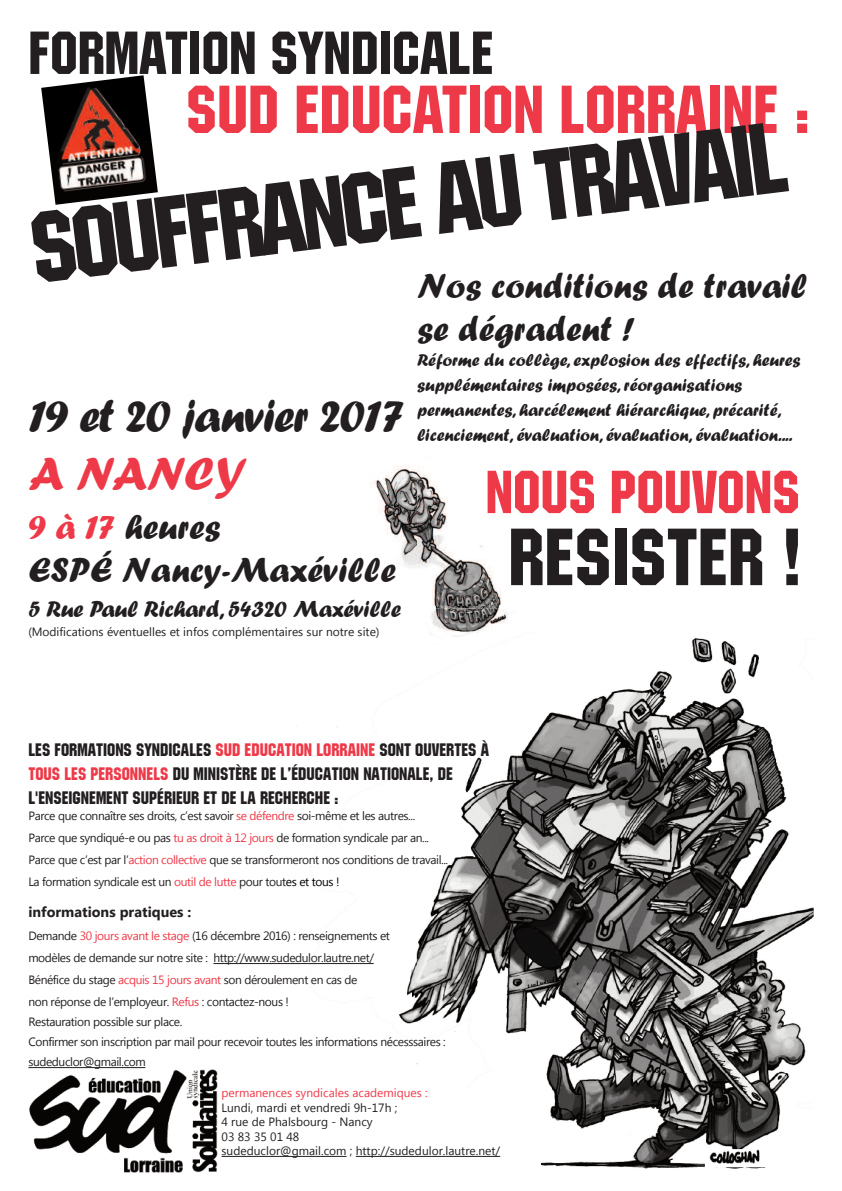
<style>
.page{position:relative;width:842px;height:1191px;background:#fff}
.page>*{position:absolute;margin:0;border:0;box-sizing:border-box;transform-origin:0 0}
.t1{font:100px "Machine IT Cby BT";color:#231f20}
.t2{font:80px "Machine IT Cby BT";color:#231f20}
.t3{font:67px "Machine IT Cby BT";color:#ee3948}
.t4{font:60px "Machine IT Cby BT";color:#231f20}
.t5{font:60px "Machine IT Cby BT";color:#ee3948}
.t6{font:48px "Forte";letter-spacing:-.025em;color:#231f20}
.t7{font:48px "Forte";letter-spacing:-.01em;color:#ee3948}
.t8{font:36px/43.2px "Forte";color:#231f20}
.t9{font:24px "Forte";letter-spacing:-.01em;color:#231f20}
.t10{font:18px/25px "Forte";color:#231f20}
.t11{font:18px/24px "Machine IT Cby BT";color:#231f20}
.t12{font:700 14.4px "Lao UI";color:#231f20}
.t13{font:12px/22px "Lao UI";letter-spacing:-.035em;color:#231f20}
.t14{font:12px/14.4px "Lao UI";color:#231f20}
.t15{font:12px "Lao UI";color:#ee3948}
.s1{color:#ee3948}
.s2{color:#000}
</style>
<div class="page">
<img style="left:41px;top:75px;width:117px;height:130px">
<img style="left:290px;top:638px;width:524px;height:531px">
<img style="left:29px;top:1069px;width:189px;height:103px">
<div style="left:28px;top:373px;width:394px;height:308px;background:#fff"></div>
<hr style="left:213px;top:963px;width:161px;height:1px;background:#231f20">
<hr style="left:28px;top:1067px;width:117px;height:1px;background:#231f20">
<img style="left:435px;top:606px;width:65px;height:2px">
<img style="left:431px;top:608px;width:77px;height:23px">
<img style="left:422px;top:631px;width:64px;height:22px">
<img style="left:371px;top:465px;width:46px;height:103px">
<img style="left:417px;top:466px;width:85px;height:140px">
<div style="left:222px;top:1088px;width:319px;height:91px;background:#fff"></div>
<hr style="left:222px;top:1156px;width:125px;height:1px;background:#231f20">
<hr style="left:356px;top:1156px;width:144px;height:1px;background:#231f20">
<h3 class="t4" style="left:28px;top:17px;width:467px">FORMATION SYNDICALE</h3>
<h3 class="t3" style="left:186px;top:69px;width:626px">SUD EDUCATION LORRAINE :</h3>
<h1 class="t1" style="left:24px;top:189px;width:763px;rotate:-7deg">SOUFFRANCE AU TRAVAIL</h1>
<h3 class="t8" style="left:417px;top:264px;width:392px">Nos conditions de travail se dégradent !</h3>
<h3 class="t10" style="left:417px;top:347px;width:385px">Réforme du collège, explosion des effectifs, heures supplémentaires imposées, réorganisations permanentes, harcélement hiérarchique, précarité, licenciement, évaluation, évaluation, évaluation....</h3>
<h3 class="t5" style="left:485px;top:456px;width:316px">NOUS POUVONS</h3>
<h2 class="t2" style="left:508px;top:509px;width:295px">RESISTER !</h2>
<h3 class="t6" style="left:28px;top:390px;width:378px">19 et 20 janvier 2017</h3>
<h3 class="t7" style="left:28px;top:447px;width:220px">A NANCY</h3>
<h3 class="t8" style="left:28px;top:505px;width:369px"><span class="s1">9 à 17</span> heures<br>ESPÉ Nancy-Maxéville</h3>
<h3 class="t9" style="left:28px;top:596px;width:374px">5 Rue Paul Richard, 54320 Maxéville</h3>
<p class="t14" style="left:28px;top:624px;width:353px">(Modifications éventuelles et infos complémentaires sur notre site)</p>
<h3 class="t11" style="left:28px;top:737px;width:462px">LES FORMATIONS SYNDICALES <span class="s1">SUD EDUCATION LORRAINE</span> SONT OUVERTES À<br><span class="s1">TOUS LES PERSONNELS</span> DU MINISTÈRE DE L’ÉDUCATION NATIONALE, DE<br>L'ENSEIGNEMENT SUPÉRIEUR ET DE LA RECHERCHE :</h3>
<p class="t13" style="left:28px;top:804px;width:421px">Parce que connaître ses droits, c’est savoir <span class="s1">se défendre</span> soi-même et les autres...<br>Parce que syndiqué-e ou pas <span class="s1">tu as droit à 12 jours</span> de formation syndicale par an...<br>Parce que c’est par l’<span class="s1">action collective</span> que se transformeront nos conditions de travail...<br>La formation syndicale est un <span class="s1">outil de lutte</span> pour tout<span class="s2">es et tous !</span></p>
<p class="t12" style="left:28px;top:901px;width:165px">informations pratiques :</p>
<p class="t13" style="left:28px;top:924px;width:363px">Demande <span class="s1">30 jours avant le stage</span> (16 décembre 2016) : renseignements et modèles de demande sur notre site : http://www.sudedulor.lautre.net/ Bénéfice du stage <span class="s1">acquis 15 jours avant</span> son déroulement en cas de<br>non réponse de l’employeur. <span class="s1">Refus</span> : contactez-nous !</p>
<p class="t13" style="left:28px;top:1011px;width:419px;line-height:20px">Restauration possible sur place.<br>Confirmer son inscription par mail pour recevoir toutes les informations nécesssaires : sudeduclor@gmail.com</p>
<p class="t15" style="left:222px;top:1084px;width:208px">permanences syndicales academiques :</p>
<p class="t14" style="left:222px;top:1099px;width:280px">Lundi, mardi et vendredi 9h-17h ;<br>4 rue de Phalsbourg - Nancy<br>03 83 35 01 48<br>sudeduclor@gmail.com ; http://sudedulor.lautre.net/</p>
</div>
